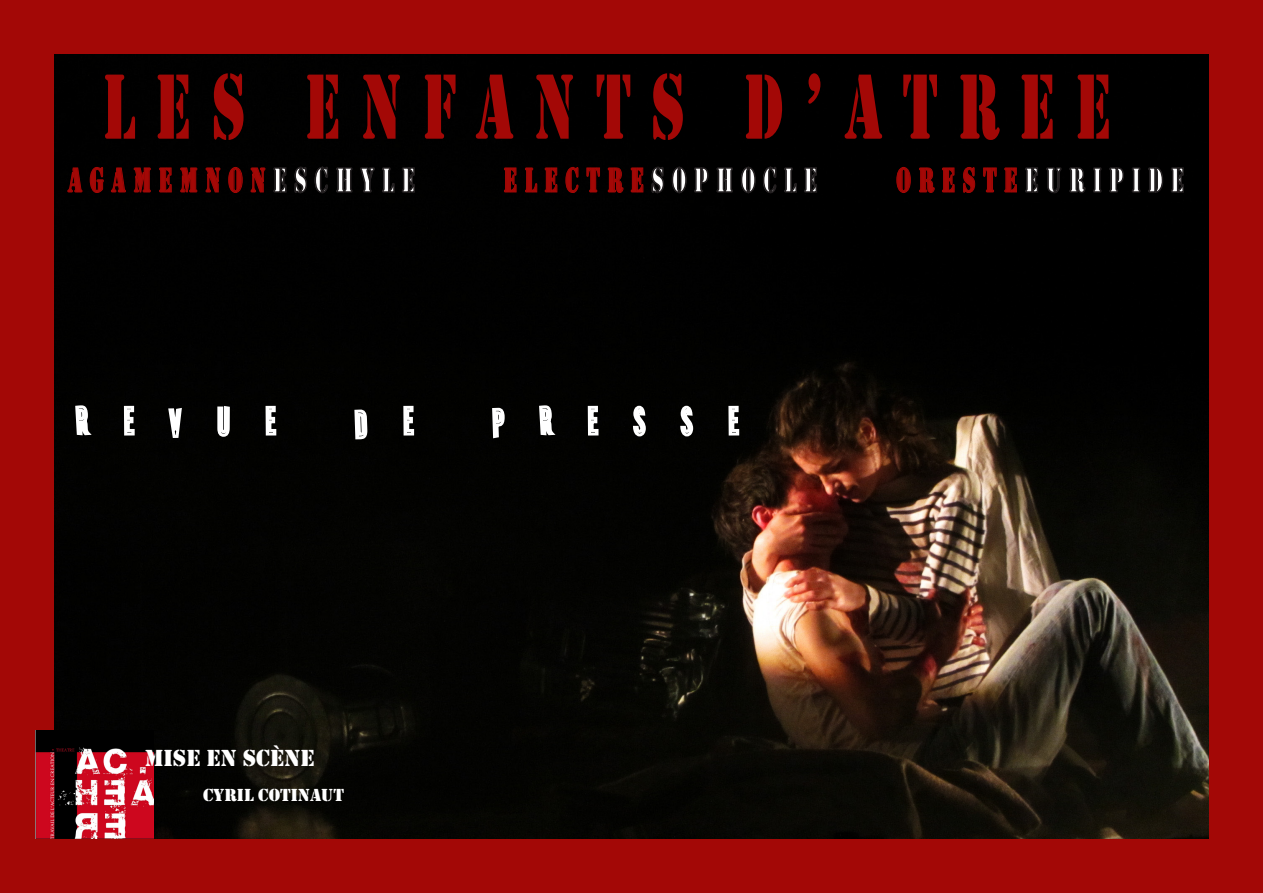
<style>
.page{position:relative;width:1263px;height:893px;background:#fff}
.page>*{position:absolute;margin:0;border:0;box-sizing:border-box;transform-origin:0 0}
.t1{font:85.65px "Stencil Std";letter-spacing:.38em;color:#a30806;scale:.63 1}
.t2{font:32.1px "Stencil Std";letter-spacing:.38em;color:#fff;scale:.63 1}
.t3{font:32.1px "Stencil Std";letter-spacing:.38em;color:#a30806;scale:.63 1}
.t4{font:24px "Stencil";color:#fff}
.t5{font:18px "Stencil";color:#fff}
.s1{color:#fff}
.s2{color:#a30806}
</style>
<div class="page">
<div style="left:0;top:1px;width:1263px;height:892px;background:#a30806"></div>
<img style="left:54px;top:54px;width:1155px;height:785px">
<svg style="left:67px;top:167px;width:16px;height:26px"></svg>
<svg style="left:89px;top:167px;width:15px;height:26px"></svg>
<svg style="left:111px;top:167px;width:15px;height:26px"></svg>
<svg style="left:133px;top:167px;width:18px;height:26px"></svg>
<svg style="left:159px;top:167px;width:13px;height:26px"></svg>
<svg style="left:180px;top:167px;width:18px;height:26px"></svg>
<svg style="left:205px;top:167px;width:16px;height:26px"></svg>
<svg style="left:228px;top:167px;width:15px;height:26px"></svg>
<svg style="left:250px;top:167px;width:16px;height:26px"></svg>
<svg style="left:272px;top:166px;width:15px;height:27px"></svg>
<svg style="left:294px;top:166px;width:14px;height:41px"></svg>
<svg style="left:314px;top:166px;width:15px;height:28px"></svg>
<svg style="left:335px;top:166px;width:81px;height:27px;background:#0a0909"></svg>
<svg style="left:504px;top:167px;width:13px;height:26px"></svg>
<svg style="left:525px;top:167px;width:12px;height:26px"></svg>
<svg style="left:544px;top:167px;width:14px;height:26px"></svg>
<svg style="left:565px;top:167px;width:14px;height:26px"></svg>
<svg style="left:586px;top:167px;width:14px;height:26px"></svg>
<svg style="left:607px;top:167px;width:17px;height:26px"></svg>
<svg style="left:630px;top:167px;width:14px;height:26px"></svg>
<svg style="left:651px;top:156px;width:14px;height:38px"></svg>
<svg style="left:671px;top:166px;width:16px;height:28px"></svg>
<svg style="left:693px;top:166px;width:16px;height:27px"></svg>
<svg style="left:715px;top:166px;width:19px;height:27px"></svg>
<svg style="left:740px;top:166px;width:16px;height:28px"></svg>
<svg style="left:762px;top:166px;width:15px;height:28px"></svg>
<svg style="left:783px;top:166px;width:35px;height:27px"></svg>
<svg style="left:896px;top:167px;width:15px;height:26px"></svg>
<svg style="left:919px;top:167px;width:16px;height:26px"></svg>
<svg style="left:942px;top:167px;width:13px;height:26px"></svg>
<svg style="left:963px;top:167px;width:12px;height:26px"></svg>
<svg style="left:983px;top:167px;width:14px;height:26px"></svg>
<svg style="left:1004px;top:167px;width:13px;height:26px"></svg>
<svg style="left:1024px;top:166px;width:15px;height:27px"></svg>
<svg style="left:1045px;top:166px;width:17px;height:29px"></svg>
<svg style="left:1068px;top:166px;width:18px;height:28px"></svg>
<svg style="left:1092px;top:166px;width:33px;height:27px"></svg>
<svg style="left:1131px;top:166px;width:10px;height:27px"></svg>
<svg style="left:1147px;top:166px;width:16px;height:27px"></svg>
<svg style="left:1170px;top:166px;width:15px;height:27px"></svg>
<img style="left:35px;top:731px;width:118px;height:108px">
<svg style="left:74px;top:403px;width:22px;height:34px"></svg>
<svg style="left:122px;top:404px;width:14px;height:33px"></svg>
<svg style="left:166px;top:406px;width:18px;height:50px"></svg>
<svg style="left:216px;top:404px;width:15px;height:34px"></svg>
<svg style="left:264px;top:404px;width:14px;height:33px"></svg>
<svg style="left:353px;top:223px;width:16px;height:218px;background:#181818"></svg>
<svg style="left:402px;top:404px;width:14px;height:33px"></svg>
<svg style="left:490px;top:406px;width:16px;height:34px"></svg>
<svg style="left:537px;top:403px;width:23px;height:34px"></svg>
<svg style="left:586px;top:404px;width:14px;height:33px"></svg>
<svg style="left:632px;top:404px;width:16px;height:34px"></svg>
<svg style="left:679px;top:404px;width:16px;height:34px"></svg>
<svg style="left:727px;top:404px;width:14px;height:33px"></svg>
<p class="t1" style="left:103px;top:51px;width:1602px">LES ENFANTS D’ATREE</p>
<p class="t3" style="left:68px;top:159px;width:552px">AGAMEMNON<span class="s1">ESCHYLE</span></p>
<p class="t2" style="left:504px;top:159px;width:499px"><span class="s2">ELECTRE</span>SOPHOCLE</p>
<p class="t2" style="left:896px;top:159px;width:458px"><span class="s2">ORESTE</span>EURIPIDE</p>
<p class="t4" style="left:145px;top:744px;width:171px">MISE EN SCÈNE</p>
<p class="t5" style="left:203px;top:784px;width:142px">CYRIL COTINAUT</p>
</div>
